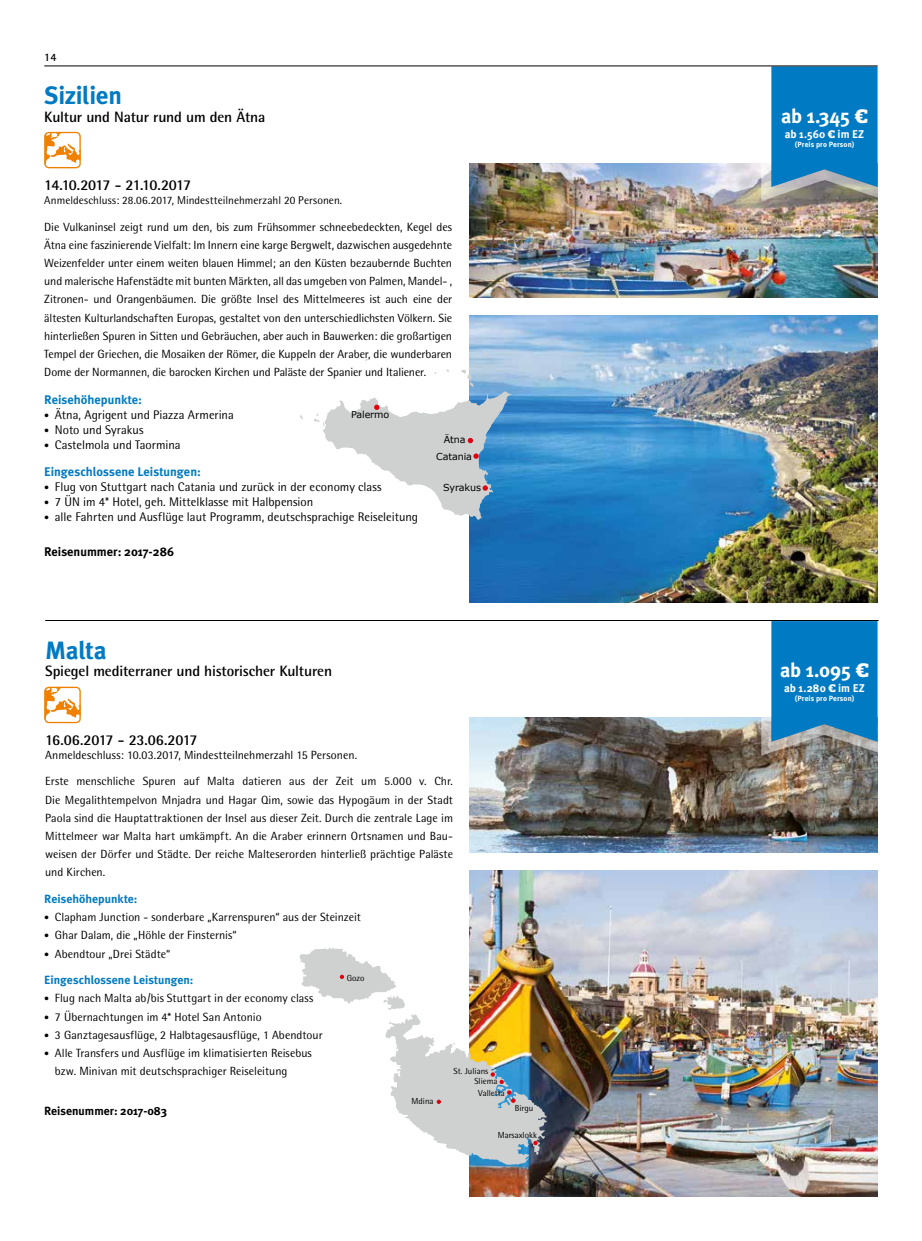
<style>
.page{position:relative;width:922px;height:1241px;background:#fff}
.page>*{position:absolute;margin:0;border:0;box-sizing:border-box;transform-origin:0 0}
.t1{font:700 25px "Meta Plus";letter-spacing:-.015em;color:#007ac3}
.t2{font:700 20px "Meta Plus";letter-spacing:-.015em;color:#fff}
.t3{font:700 15px "Rotis Semi Sans";letter-spacing:-.015em;color:#000}
.t4{font:700 15px "Rotis Semi Sans";letter-spacing:-.055em;color:#000}
.t5{font:12.5px "Rotis Semi Sans";color:#000}
.t6{font:700 12.5px "Meta Plus";color:#007ac3}
.t7{font:700 12.5px "Meta Plus";color:#000}
.t8{font:11.88px/18.1px "Rotis Semi Sans";color:#000;text-align:justify}
.t9{font:700 11.88px "Meta Plus";letter-spacing:.005em;color:#007ac3}
.t10{font:700 11.88px "Meta Plus";color:#000}
.t11{font:11.25px "Rotis Semi Sans";letter-spacing:.005em;color:#000}
.t12{font:700 11.25px "Meta Plus";color:#fff}
.t13{font:700 11.25px "Rotis Semi Sans";color:#000}
.t14{font:9.62px "Verdana";letter-spacing:-.01em;color:#000}
.t15{font:8.75px/10.6px "Rotis Semi Sans";color:#000}
.t16{font:700 7.5px "Meta Plus";letter-spacing:.015em;color:#fff}
.s1{font-size:10px}
.s2{font-family:"Prelo Slab";font-weight:900}
</style>
<div class="page">
<img style="left:469px;top:717px;width:408px;height:135px">
<svg style="left:759px;top:620px;width:120px;height:136px;background:#368dc0"></svg>
<img style="left:469px;top:870px;width:408px;height:326px">
<hr style="left:45px;top:620px;width:833px;height:1px;background:#000">
<svg style="left:299px;top:946px;width:247px;height:218px"></svg>
<svg style="left:340px;top:974px;width:4px;height:4px"></svg>
<svg style="left:436px;top:1099px;width:5px;height:4px"></svg>
<svg style="left:490px;top:1072px;width:13px;height:11px"></svg>
<svg style="left:507px;top:1090px;width:8px;height:12px"></svg>
<svg style="left:533px;top:1140px;width:4px;height:4px"></svg>
<img style="left:469px;top:163px;width:408px;height:135px">
<img style="left:469px;top:315px;width:408px;height:287px">
<svg style="left:759px;top:65px;width:119px;height:137px;background:#328abe"></svg>
<hr style="left:44px;top:66px;width:833px;height:1px;background:#000">
<svg style="left:46px;top:688px;width:33px;height:33px"></svg>
<div style="left:42px;top:684px;width:41px;height:41px;border:2px solid #fff;border-radius:6px"></div>
<div style="left:44px;top:686px;width:37px;height:37px;border:1px solid #f08100;border-radius:4px"></div>
<svg style="left:46px;top:134px;width:34px;height:34px"></svg>
<div style="left:42px;top:129px;width:41px;height:42px;border:2px solid #fff;border-radius:6px"></div>
<div style="left:44px;top:132px;width:37px;height:36px;border:1px solid #f08100;border-radius:4px"></div>
<svg style="left:314px;top:352px;width:197px;height:168px"></svg>
<p class="t13" style="left:44px;top:50px;width:14px">14</p>
<h1 class="t1" style="left:44px;top:81px;width:79px">Sizilien</h1>
<p class="t3" style="left:44px;top:107px;width:222px">Kultur und Natur rund um den Ätna</p>
<p class="t4" style="left:44px;top:176px;width:148px">14.10.2017 - 21.10.2017</p>
<p class="t11" style="left:44px;top:193px;width:299px">Anmeldeschluss: 28.06.2017, Mindestteilnehmerzahl 20 Personen.</p>
<p class="t8" style="left:44px;top:218px;width:409px">Die Vulkaninsel zeigt rund um den, bis zum Frühsommer schneebedeckten, Kegel des Ätna eine faszinierende Vielfalt: Im Innern eine karge Bergwelt, dazwischen ausgedehnte Weizenfelder unter einem weiten blauen Himmel; an den Küsten bezaubernde Buchten und malerische Hafenstädte mit bunten Märkten, all das umgeben von Palmen, Mandel- , Zitronen- und Orangenbäumen. Die größte Insel des Mittelmeeres ist auch eine der ältesten Kulturlandschaften Europas, gestaltet von den unterschiedlichsten Völkern. Sie hinterließen Spuren in Sitten und Gebräuchen, aber auch in Bauwerken: die großartigen Tempel der Griechen, die Mosaiken der Römer, die Kuppeln der Araber, die wunderbaren Dome der Normannen, die barocken Kirchen und Paläste der Spanier und Italiener.</p>
<p class="t6" style="left:44px;top:392px;width:99px">Reisehöhepunkte:</p>
<p class="t5" style="left:44px;top:407px;width:191px"><span class="s1">•</span> Ätna, Agrigent und Piazza Armerina</p>
<p class="t5" style="left:44px;top:422px;width:101px"><span class="s1">•</span> Noto und Syrakus</p>
<p class="t5" style="left:44px;top:437px;width:138px"><span class="s1">•</span> Castelmola und Taormina</p>
<p class="t6" style="left:44px;top:464px;width:158px">Eingeschlossene Leistungen:</p>
<p class="t5" style="left:44px;top:479px;width:339px"><span class="s1">•</span> Flug von Stuttgart nach Catania und zurück in der economy class</p>
<p class="t5" style="left:44px;top:494px;width:270px"><span class="s1">•</span> 7 ÜN im 4* Hotel, geh. Mittelklasse mit Halbpension</p>
<p class="t5" style="left:44px;top:509px;width:375px"><span class="s1">•</span> alle Fahrten und Ausflüge laut Programm, deutschsprachige Reiseleitung</p>
<p class="t7" style="left:44px;top:544px;width:131px">Reisenummer: 2017-286</p>
<p class="t14" style="left:351px;top:408px;width:40px">Palermo</p>
<p class="t14" style="left:443px;top:434px;width:23px">Ätna</p>
<p class="t14" style="left:436px;top:450px;width:37px">Catania</p>
<p class="t14" style="left:443px;top:481px;width:39px">Syrakus</p>
<h1 class="t1" style="left:45px;top:635px;width:63px">Malta</h1>
<p class="t3" style="left:45px;top:662px;width:288px">Spiegel mediterraner und historischer Kulturen</p>
<p class="t3" style="left:45px;top:730px;width:154px">16.06.2017 - 23.06.2017</p>
<p class="t8" style="left:45px;top:745px;width:313px">Anmeldeschluss: 10.03.2017, Mindestteilnehmerzahl 15 Personen.</p>
<p class="t8" style="left:45px;top:772px;width:409px">Erste menschliche Spuren auf Malta datieren aus der Zeit um 5.000 v. Chr.<br>Die Megalithtempelvon Mnjadra und Hagar Qim, sowie das Hypogäum in der Stadt Paola sind die Hauptattraktionen der Insel aus dieser Zeit. Durch die zentrale Lage im Mittelmeer war Malta hart umkämpft. An die Araber erinnern Ortsnamen und Bau&shy;weisen der Dörfer und Städte. Der reiche Malteserorden hinterließ prächtige Paläste und Kirchen.</p>
<p class="t9" style="left:44px;top:891px;width:95px">Reisehöhepunkte:</p>
<p class="t8" style="left:44px;top:907px;width:318px"><span class="s1">•</span> Clapham Junction - sonderbare „Karrenspuren“ aus der Steinzeit</p>
<p class="t8" style="left:44px;top:926px;width:194px"><span class="s1">•</span> Ghar Dalam, die „Höhle der Finsternis“</p>
<p class="t8" style="left:44px;top:944px;width:128px"><span class="s1">•</span> Abendtour „Drei Städte“</p>
<p class="t9" style="left:44px;top:973px;width:151px">Eingeschlossene Leistungen:</p>
<p class="t8" style="left:44px;top:989px;width:270px"><span class="s1">•</span> Flug nach Malta ab/bis Stuttgart in der economy class</p>
<p class="t8" style="left:44px;top:1007px;width:219px"><span class="s1">•</span> 7 Übernachtungen im 4* Hotel San Antonio</p>
<p class="t8" style="left:44px;top:1025px;width:280px"><span class="s1">•</span> 3 Ganztagesausflüge, 2 Halbtagesausflüge, 1 Abendtour</p>
<p class="t8" style="left:55px;top:1043px;width:258px;text-indent:-11px"><span class="s1">•</span> Alle Transfers und Ausflüge im klimatisierten Reisebus bzw. Minivan mit deutschsprachiger Reiseleitung</p>
<p class="t10" style="left:44px;top:1103px;width:124px">Reisenummer: 2017-083</p>
<p class="t15" style="left:346px;top:972px;width:19px">Gozo</p>
<p class="t15" style="left:411px;top:1095px;width:24px">Mdina</p>
<p class="t15" style="left:474px;top:1065px;width:25px;text-indent:-21px">St. Julians<br>Sliema</p>
<p class="t15" style="left:478px;top:1087px;width:28px">Valletta</p>
<p class="t15" style="left:514px;top:1102px;width:20px">Birgu</p>
<p class="t15" style="left:497px;top:1129px;width:41px">Marsaxlokk</p>
<h2 class="t2" style="left:781px;top:104px;width:88px">ab 1.345 <span class="s2">€</span></h2>
<p class="t12" style="left:784px;top:127px;width:81px">ab 1.560 <span class="s2">€</span> im EZ</p>
<p class="t16" style="left:794px;top:139px;width:61px">(Preis pro Person)</p>
<h2 class="t2" style="left:780px;top:658px;width:90px">ab 1.095 <span class="s2">€</span></h2>
<p class="t12" style="left:784px;top:681px;width:82px">ab 1.280 <span class="s2">€</span> im EZ</p>
<p class="t16" style="left:794px;top:694px;width:61px">(Preis pro Person)</p>
</div>
